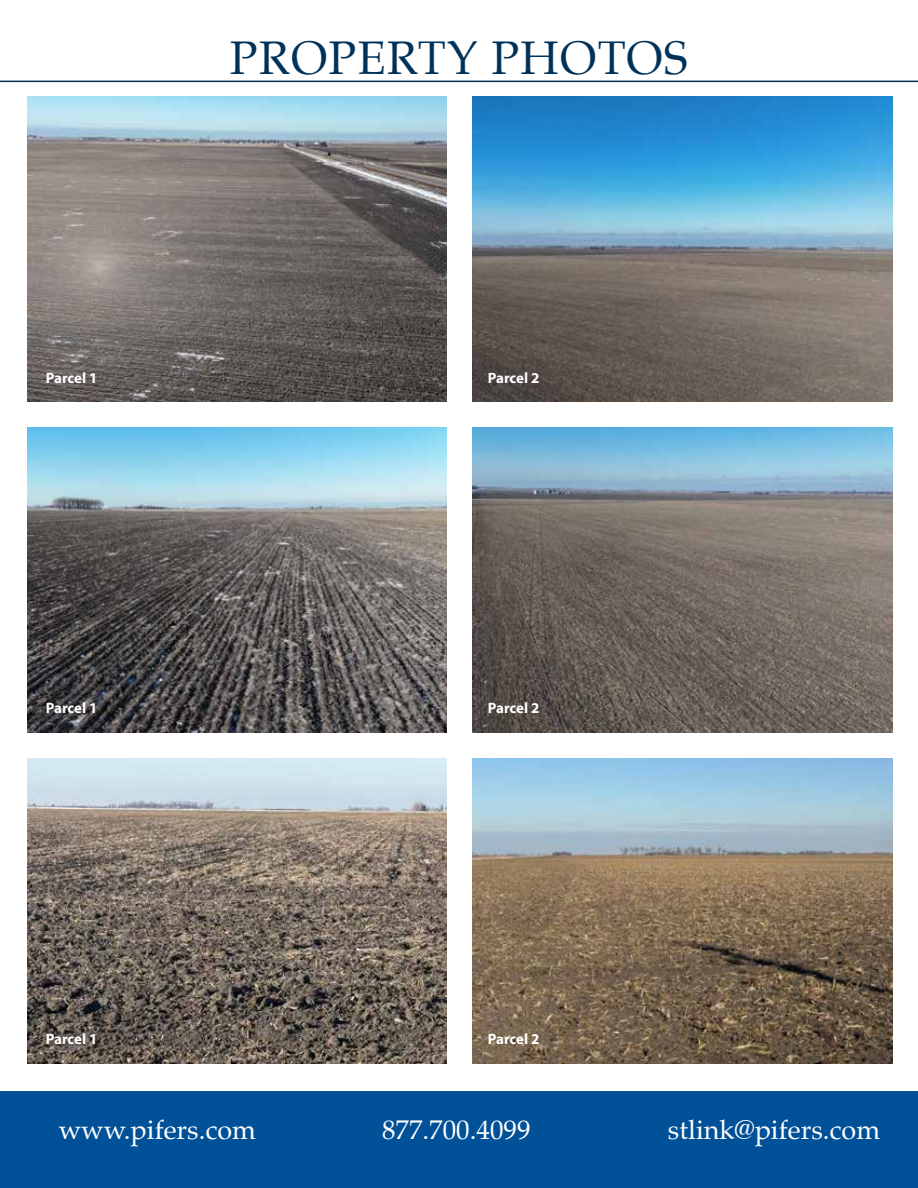
<style>
.page{position:relative;width:918px;height:1188px;background:#fff}
.page>*{position:absolute;margin:0;border:0;box-sizing:border-box;transform-origin:0 0}
.t1{font:47.25px "Palatino";letter-spacing:.03em;color:#003259}
.t2{font:27px "Palatino";color:#fff}
.t3{font:700 15px "Myriad Pro";letter-spacing:-.01em;color:#fff}
</style>
<div class="page">
<div style="left:0;top:1091px;width:918px;height:97px;background:#005198"></div>
<hr style="left:0;top:81px;width:918px;height:1px;background:#003259">
<img style="left:27px;top:97px;width:420px;height:305px">
<img style="left:27px;top:427px;width:420px;height:305px">
<img style="left:27px;top:758px;width:420px;height:305px">
<img style="left:472px;top:97px;width:420px;height:305px">
<img style="left:472px;top:427px;width:420px;height:305px">
<img style="left:472px;top:758px;width:420px;height:305px">
<h1 class="t1" style="left:230px;top:18px;width:460px">PROPERTY PHOTOS</h1>
<p class="t3" style="left:46px;top:368px;width:53px">Parcel 1</p>
<p class="t3" style="left:488px;top:368px;width:53px">Parcel 2</p>
<p class="t3" style="left:46px;top:699px;width:53px">Parcel 1</p>
<p class="t3" style="left:488px;top:699px;width:53px">Parcel 2</p>
<p class="t3" style="left:46px;top:1029px;width:53px">Parcel 1</p>
<p class="t3" style="left:488px;top:1029px;width:53px">Parcel 2</p>
<p class="t2" style="left:59px;top:1107px;width:199px">www.pifers.com</p>
<p class="t2" style="left:382px;top:1107px;width:150px">877.700.4099</p>
<p class="t2" style="left:668px;top:1107px;width:214px">stlink@pifers.com</p>
</div>
